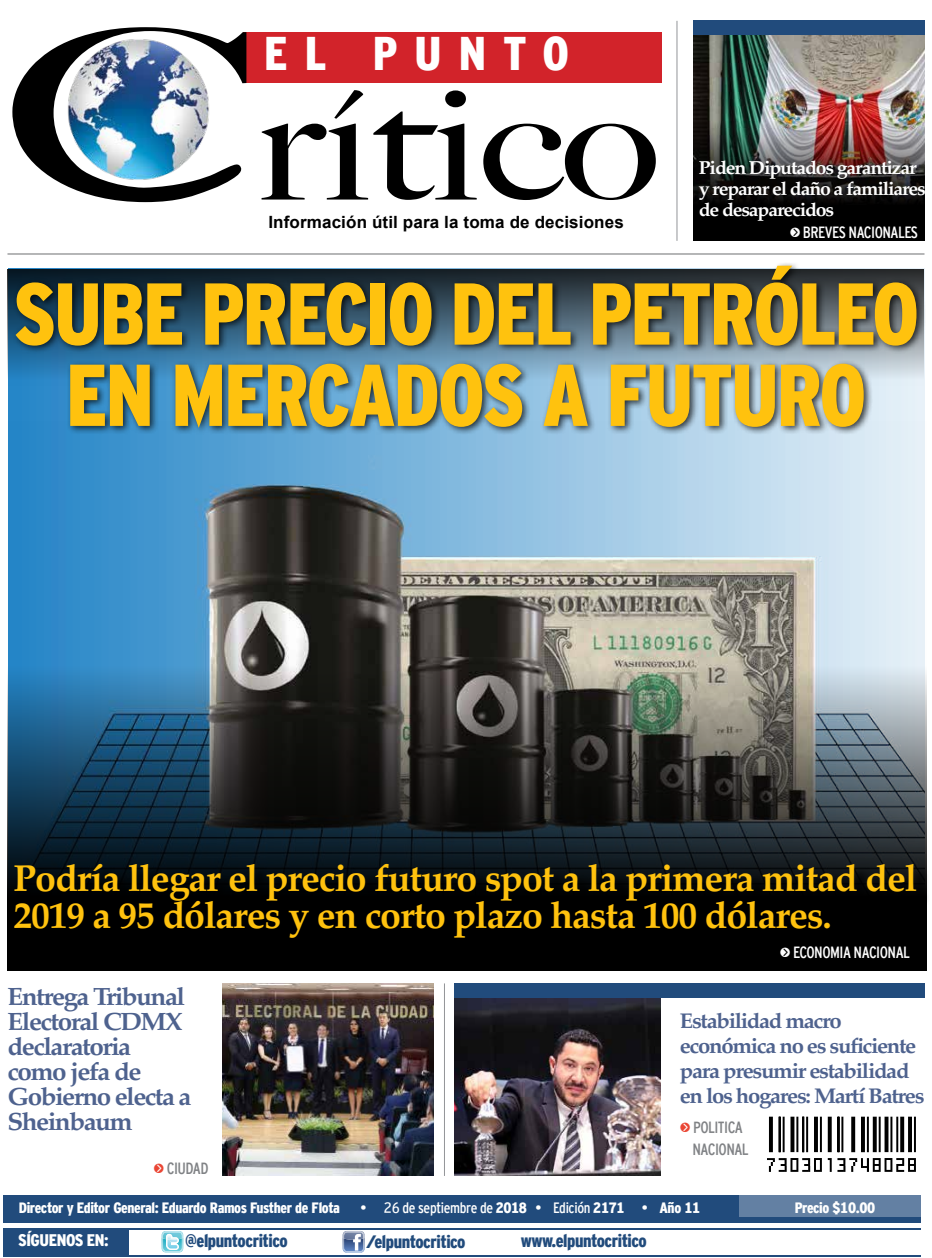
<style>
.page{position:relative;width:932px;height:1258px;background:#fff}
.page>*{position:absolute;margin:0;border:0;box-sizing:border-box;transform-origin:0 0}
.t1{font:900 87.5px/81.2px "Interstate Cond Mono";letter-spacing:-.025em;color:#ffc20e;text-align:center;scale:.95 1}
.t2{font:900 47.12px "Interstate Cond Mono";letter-spacing:.36em;color:#fff}
.t3{font:700 37.5px/37.5px "Palatino";letter-spacing:-.03em;color:#ffc20e}
.t4{font:700 25px/25px "Palatino";letter-spacing:-.06em;color:#4e628e;scale:1.04 1}
.t5{font:700 21.25px/25px "Palatino";letter-spacing:-.06em;color:#4e628e;scale:1.04 1}
.t6{font:700 18.75px/21.2px "Palatino";letter-spacing:-.055em;color:#fff;scale:1.04 1}
.t7{font:900 18px "Interstate Cond Mono";letter-spacing:-.025em;color:#214b7c}
.t8{font:700 16.88px "Arial";letter-spacing:.005em;color:#000}
.t9{font:900 16.75px "Interstate Cond Mono";letter-spacing:-.025em;color:#fff}
.t10{font:16.25px "Interstate Cond Mono";letter-spacing:-.035em;color:#fff}
.t11{font:16.25px/22px "Interstate Cond Mono";letter-spacing:-.035em;color:#808285}
.t12{font:900 15px "Interstate Cond Mono";letter-spacing:-.025em;color:#fff}
.t13{font:15px "Interstate Cond Mono";letter-spacing:-.02em;color:#fff}
.s1{font-family:"KG Arrows";font-size:17.5px}
.s2{font-family:"KG Arrows";font-size:17.5px;color:#ea4634}
.s3{font-weight:900}
.s4{color:#214b7c}
</style>
<div class="page">
<img style="left:694px;top:35px;width:230px;height:55px">
<img style="left:7px;top:421px;width:920px;height:549px">
<hr style="left:3px;top:1255px;width:918px;height:2px;background:#214b7c">
<div style="left:4px;top:1195px;width:917px;height:27px;background:#214b7c"></div>
<hr style="left:7px;top:254px;width:917px;height:1px;background:#6d6e71">
<div style="left:3px;top:1229px;width:126px;height:28px;background:#214b7c"></div>
<hr style="left:3px;top:1228px;width:918px;height:1px;background:#214b7c">
<div style="left:739px;top:1195px;width:182px;height:22px;background:#6380a3"></div>
<svg style="left:767px;top:1117px;width:149px;height:55px"></svg>
<div style="left:244px;top:32px;width:418px;height:51px;background:#d2232a"></div>
<img style="left:12px;top:27px;width:234px;height:175px">
<svg style="left:262px;top:90px;width:394px;height:110px"></svg>
<svg style="left:162px;top:1231px;width:21px;height:21px"></svg>
<svg style="left:343px;top:1231px;width:22px;height:22px"></svg>
<div style="left:693px;top:20px;width:231px;height:15px;background:#214b7c"></div>
<img style="left:222px;top:983px;width:212px;height:193px">
<img style="left:454px;top:998px;width:207px;height:178px">
<div style="left:454px;top:983px;width:470px;height:15px;background:#214b7c"></div>
<hr style="left:444px;top:983px;width:1px;height:193px;background:#939598">
<hr style="left:677px;top:21px;width:1px;height:220px;background:#939598">
<img style="left:693px;top:90px;width:231px;height:151px">
<div style="left:17px;top:866px;width:914px;height:87px;background:#000"></div>
<div style="left:12px;top:262px;width:914px;height:174px;background:#000;opacity:.75"></div>
<p class="t2" style="left:264px;top:27px;width:306px">EL PUNTO</p>
<p class="t8" style="left:268px;top:211px;width:357px">Información útil para la toma de decisiones</p>
<p class="t6" style="left:699px;top:156px;width:220px">Piden Diputados garantizar y reparar el daño a familiares de desaparecidos</p>
<p class="t10" style="left:790px;top:223px;width:130px"><span class="s1">u</span> BREVES NACIONALES</p>
<h1 class="t1" style="left:13px;top:273px;width:955px">SUBE PRECIO DEL PETRÓLEO<br>EN MERCADOS A FUTURO</h1>
<p class="t3" style="left:13px;top:858px;width:905px">Podría llegar el precio futuro spot a la primera mitad del<br>2019 a 95 dólares y en corto plazo hasta 100 dólares.</p>
<p class="t4" style="left:8px;top:984px;width:179px">Entrega Tribunal<br>Electoral CDMX declaratoria como jefa de<br>Gobierno electa a<br>Sheinbaum</p>
<p class="t11" style="left:154px;top:1157px;width:56px"><span class="s2">u</span> CIUDAD</p>
<p class="t10" style="left:780px;top:943px;width:131px"><span class="s1">u</span> ECONOMIA NACIONAL</p>
<p class="t5" style="left:680px;top:1008px;width:237px">Estabilidad macro económica no es suficiente para presumir estabilidad en los hogares: Martí Batres</p>
<p class="t11" style="left:692px;top:1117px;width:58px;text-indent:-12px"><span class="s2">u</span> POLITICA<br>NACIONAL</p>
<p class="t12" style="left:19px;top:1200px;width:323px">Director y Editor General: Eduardo Ramos Fusther de Flota</p>
<p class="t13" style="left:360px;top:1199px;width:341px">• 26 de septiembre de <span class="s3">2018</span> • Edición <span class="s3">2171</span> • <span class="s3">Año 11</span></p>
<p class="t12" style="left:795px;top:1200px;width:82px">Precio $10.00</p>
<p class="t9" style="left:18px;top:1231px;width:96px">SÍGUENOS EN:<span class="s4">:</span></p>
<p class="t7" style="left:185px;top:1231px;width:104px">@elpuntocritico</p>
<p class="t7" style="left:366px;top:1231px;width:101px">/elpuntocritico</p>
<p class="t7" style="left:521px;top:1230px;width:128px">www.elpuntocritico</p>
</div>
